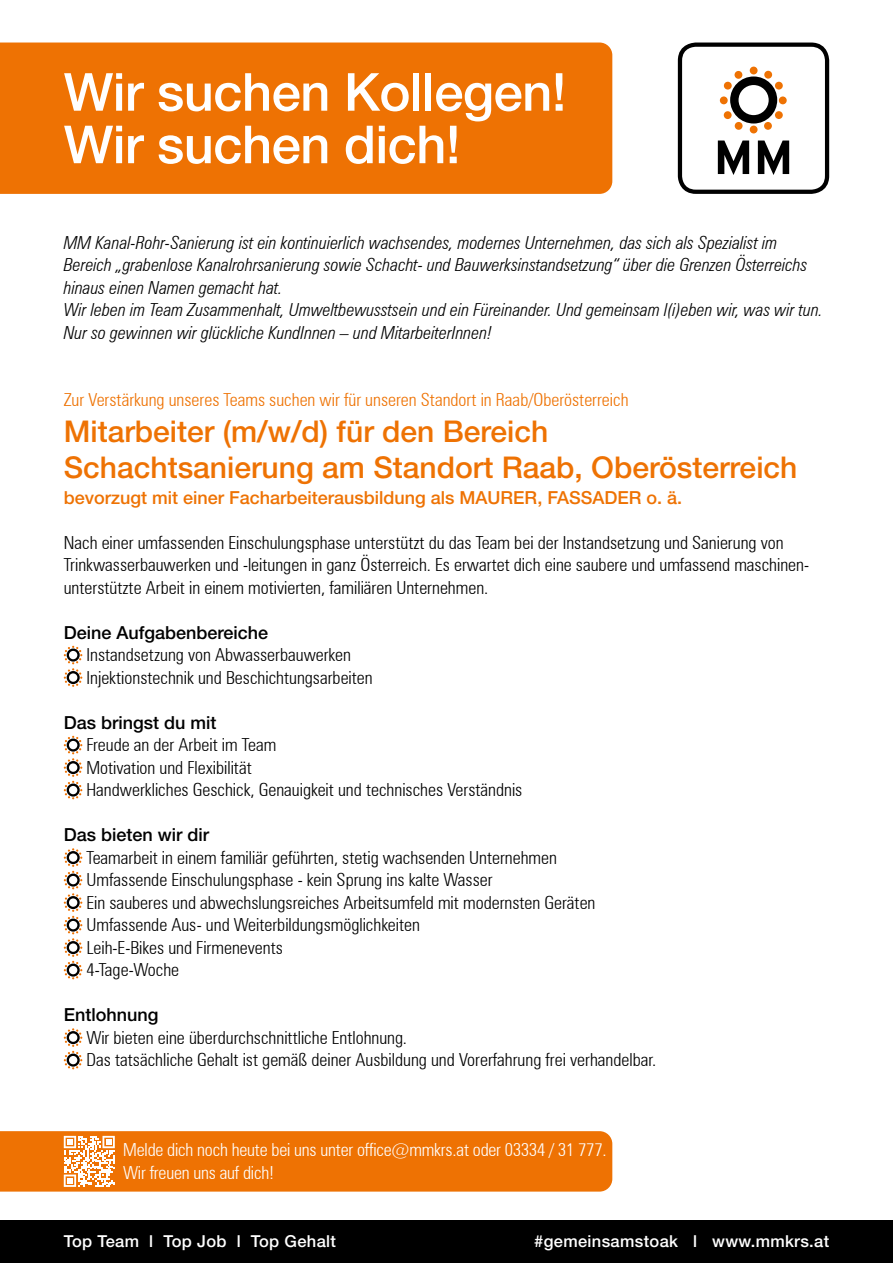
<style>
.page{position:relative;width:893px;height:1263px;background:#fff}
.page>*{position:absolute;margin:0;border:0;box-sizing:border-box;transform-origin:0 0}
.t1{font:500 52.5px/52.5px "Helvetica Neue LT Std";letter-spacing:-.01em;color:#fff}
.t2{font:500 30px/36px "Helvetica Neue LT Std";color:#ee7203}
.t3{font:18px/22.5px "Zurich BTGLC";color:#000}
.t4{font:italic 18px/22.5px "Zurich BTGLC";color:#000}
.t5{font:18px/22.5px "Zurich BTGLC";letter-spacing:-.01em;color:#fff}
.t6{font:18px "Zurich BTGLC";color:#ee7203}
.t7{font:500 18px "Helvetica Neue LT Std";color:#ee7203}
.t8{font:500 18px "Helvetica Neue LT Std";color:#000}
.t9{font:500 16.5px "Helvetica Neue LT Std";letter-spacing:.02em;color:#fff}
</style>
<div class="page">
<svg style="left:678px;top:43px;width:151px;height:151px"></svg>
<div style="left:0;top:43px;width:612px;height:151px;background:#ee7203"></div>
<svg style="left:64px;top:646px;width:18px;height:41px"></svg>
<svg style="left:64px;top:736px;width:18px;height:63px"></svg>
<svg style="left:64px;top:848px;width:18px;height:131px"></svg>
<svg style="left:64px;top:1028px;width:18px;height:41px"></svg>
<div style="left:0;top:1220px;width:893px;height:43px;background:#000"></div>
<div style="left:0;top:1131px;width:612px;height:60px;background:#ee7203"></div>
<h1 class="t1" style="left:64px;top:65px;width:504px">Wir suchen Kollegen!<br>Wir suchen dich!</h1>
<p class="t4" style="left:64px;top:231px;width:761px">MM Kanal-Rohr-Sanierung ist ein kontinuierlich wachsendes, modernes Unternehmen, das sich als Spezialist im Bereich „grabenlose Kanalrohrsanierung sowie Schacht- und Bauwerksinstandsetzung“ über die Grenzen Österreichs hinaus einen Namen gemacht hat.<br>Wir leben im Team Zusammenhalt, Umweltbewusstsein und ein Füreinander. Und gemeinsam l(i)eben wir, was wir tun.<br>Nur so gewinnen wir glückliche KundInnen – und MitarbeiterInnen!</p>
<p class="t6" style="left:64px;top:389px;width:566px">Zur Verstärkung unseres Teams suchen wir für unseren Standort in Raab/Oberösterreich</p>
<h2 class="t2" style="left:64px;top:413px;width:735px">Mitarbeiter (m/w/d) für den Bereich<br>Schachtsanierung am Standort Raab, Oberösterreich</h2>
<p class="t7" style="left:64px;top:486px;width:620px">bevorzugt mit einer Facharbeiterausbildung als MAURER, FASSADER o. ä.</p>
<p class="t3" style="left:64px;top:531px;width:747px">Nach einer umfassenden Einschulungsphase unterstützt du das Team bei der Instandsetzung und Sanierung von<br>Trinkwasserbauwerken und -leitungen in ganz Österreich. Es erwartet dich eine saubere und umfassend maschinen&shy;unterstützte Arbeit in einem motivierten, familiären Unternehmen.</p>
<p class="t8" style="left:64px;top:621px;width:206px">Deine Aufgabenbereiche</p>
<p class="t3" style="left:86px;top:643px;width:288px">Instandsetzung von Abwasserbauwerken<br>Injektionstechnik und Beschichtungsarbeiten</p>
<p class="t8" style="left:64px;top:711px;width:154px">Das bringst du mit</p>
<p class="t3" style="left:86px;top:733px;width:437px">Freude an der Arbeit im Team<br>Motivation und Flexibilität<br>Handwerkliches Geschick, Genauigkeit und technisches Verständnis</p>
<p class="t8" style="left:64px;top:824px;width:147px">Das bieten wir dir</p>
<p class="t3" style="left:86px;top:846px;width:510px">Teamarbeit in einem familiär geführten, stetig wachsenden Unternehmen Umfassende Einschulungsphase - kein Sprung ins kalte Wasser<br>Ein sauberes und abwechslungsreiches Arbeitsumfeld mit modernsten Geräten Umfassende Aus- und Weiterbildungsmöglichkeiten<br>Leih-E-Bikes und Firmenevents<br>4-Tage-Woche</p>
<p class="t8" style="left:64px;top:1004px;width:96px">Entlohnung</p>
<p class="t3" style="left:86px;top:1026px;width:571px">Wir bieten eine überdurchschnittliche Entlohnung.<br>Das tatsächliche Gehalt ist gemäß deiner Ausbildung und Vorerfahrung frei verhandelbar.</p>
<p class="t5" style="left:123px;top:1138px;width:485px">Melde dich noch heute bei uns unter office@mmkrs.at oder 03334 / 31 777.<br>Wir freuen uns auf dich!</p>
<p class="t9" style="left:64px;top:1231px;width:274px">Top Team l Top Job l Top Gehalt</p>
<p class="t9" style="left:534px;top:1231px;width:296px">#gemeinsamstoak l www.mmkrs.at</p>
</div>
